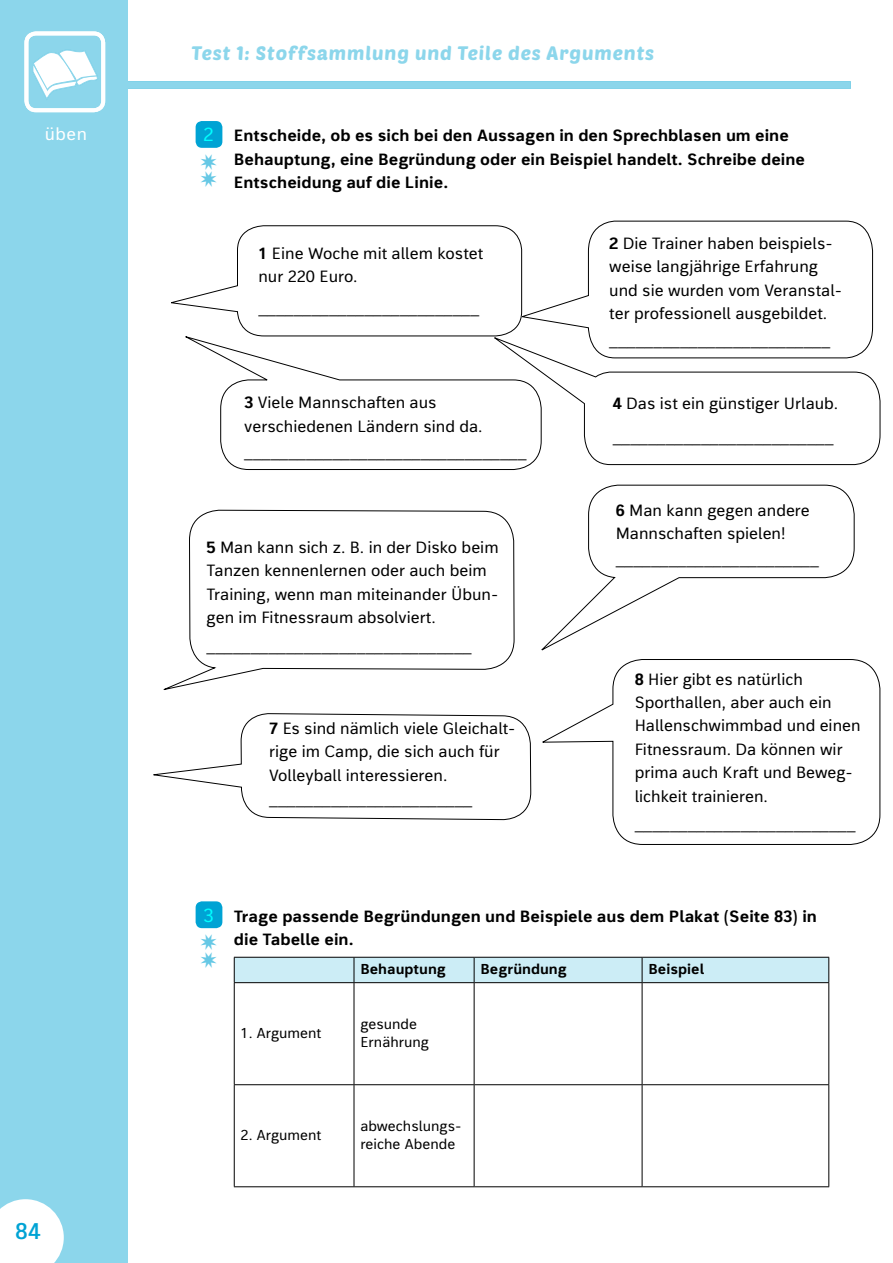
<style>
.page{position:relative;width:893px;height:1263px;background:#fff}
.page>*{position:absolute;margin:0;border:0;box-sizing:border-box;transform-origin:0 0}
.t1{font:600 22.5px "bs Thomas Sans 1";color:#00a3d4}
.t2{font:18px "bs Ventone Display 1";letter-spacing:.05em;color:#8cd6eb}
.t3{font:17.4px "bs Thomas Sans 1";color:#fff}
.t4{font:16.2px/23.4px "bs Thomas Sans 1";color:#000}
.t5{font:700 16.2px/23.4px "bs Thomas Sans 1";color:#000}
.t6{font:14.25px/18px "bs Thomas Sans 1";color:#000}
.t7{font:700 14.25px "bs Thomas Sans 1";color:#000}
.s1{font-weight:400;font-size:18.75px;color:#fff}
.s2{font-weight:700}
</style>
<div class="page">
<div style="left:0;top:0;width:128px;height:1263px;background:#8cd6eb"></div>
<div style="left:119px;top:81px;width:731px;height:8px;background:#8cd6eb"></div>
<svg style="left:0;top:1199px;width:64px;height:64px;background:#f0f9fc"></svg>
<div style="left:24px;top:31px;width:81px;height:81px;border:4px solid #fff;border-radius:9px"></div>
<svg style="left:33px;top:50px;width:64px;height:48px"></svg>
<div style="left:196px;top:121px;width:26px;height:27px;background:#00a3d4;border-radius:6px"></div>
<div style="left:237px;top:225px;width:285px;height:111px;border:1px solid #000;border-radius:25px"></div>
<svg style="left:519px;top:220px;width:354px;height:115px"></svg>
<svg style="left:185px;top:334px;width:357px;height:136px"></svg>
<svg style="left:542px;top:659px;width:339px;height:186px"></svg>
<svg style="left:153px;top:718px;width:378px;height:100px"></svg>
<svg style="left:541px;top:484px;width:314px;height:167px"></svg>
<svg style="left:156px;top:509px;width:359px;height:503px"></svg>
<svg style="left:489px;top:335px;width:392px;height:130px"></svg>
<svg style="left:235px;top:983px;width:593px;height:203px"></svg>
<hr style="left:354px;top:983px;width:1px;height:101px;background:#000">
<hr style="left:474px;top:983px;width:1px;height:101px;background:#000">
<hr style="left:642px;top:983px;width:1px;height:101px;background:#000">
<hr style="left:828px;top:983px;width:1px;height:101px;background:#000">
<hr style="left:234px;top:1084px;width:120px;height:1px;background:#000">
<hr style="left:354px;top:1084px;width:120px;height:1px;background:#000">
<hr style="left:354px;top:1085px;width:1px;height:101px;background:#000">
<hr style="left:474px;top:1084px;width:168px;height:1px;background:#000">
<hr style="left:474px;top:1085px;width:1px;height:101px;background:#000">
<hr style="left:642px;top:1084px;width:187px;height:1px;background:#000">
<hr style="left:642px;top:1085px;width:1px;height:101px;background:#000">
<hr style="left:828px;top:1085px;width:1px;height:101px;background:#000">
<hr style="left:234px;top:1186px;width:120px;height:1px;background:#000">
<hr style="left:354px;top:1186px;width:120px;height:1px;background:#000">
<hr style="left:474px;top:1186px;width:168px;height:1px;background:#000">
<hr style="left:642px;top:1186px;width:187px;height:1px;background:#000">
<hr style="left:234px;top:983px;width:1px;height:101px;background:#000">
<hr style="left:234px;top:1085px;width:1px;height:101px;background:#000">
<div style="left:234px;top:957px;width:595px;height:25px;background:#ccedf6"></div>
<hr style="left:234px;top:982px;width:120px;height:1px;background:#000">
<hr style="left:354px;top:982px;width:120px;height:1px;background:#000">
<hr style="left:474px;top:982px;width:168px;height:1px;background:#000">
<hr style="left:642px;top:982px;width:187px;height:1px;background:#000">
<div style="left:196px;top:901px;width:26px;height:27px;background:#00a3d4;border-radius:6px"></div>
<svg style="left:201px;top:935px;width:16px;height:33px"></svg>
<p class="t2" style="left:191px;top:40px;width:464px">Test 1: Stoffsammlung und Teile des Arguments</p>
<p class="t3" style="left:45px;top:123px;width:44px">üben</p>
<p class="t5" style="left:234px;top:125px;width:573px;text-indent:-31px"><span class="s1">2</span> Entscheide, ob es sich bei den Aussagen in den Sprechblasen um eine<br>Behauptung, eine Begründung oder ein Beispiel handelt. Schreibe deine<br>Entscheidung auf die Linie.</p>
<p class="t4" style="left:258px;top:243px;width:227px"><span class="s2">1</span> Eine Woche mit allem kostet nur 220 Euro.</p>
<p class="t4" style="left:258px;top:297px;width:222px">_________________________</p>
<p class="t4" style="left:244px;top:392px;width:240px"><span class="s2">3</span> Viele Mannschaften aus verschiedenen Ländern sind da.</p>
<p class="t4" style="left:244px;top:440px;width:284px">________________________________</p>
<p class="t4" style="left:207px;top:537px;width:294px"><span class="s2">5</span> Man kann sich z. B. in der Disko beim Tanzen kennenlernen oder auch beim Training, wenn man miteinander Übun&shy;gen im Fitnessraum absolviert.</p>
<p class="t4" style="left:207px;top:635px;width:267px">______________________________</p>
<p class="t4" style="left:269px;top:718px;width:248px"><span class="s2">7</span> Es sind nämlich viele Gleichalt&shy;rige im Camp, die sich auch für<br>Volleyball interessieren. _______________________</p>
<p class="t4" style="left:609px;top:233px;width:234px"><span class="s2">2</span> Die Trainer haben beispiels&shy;weise langjährige Erfahrung und sie wurden vom Veranstal&shy;ter professionell ausgebildet.</p>
<p class="t4" style="left:609px;top:329px;width:222px">_________________________</p>
<p class="t4" style="left:613px;top:389px;width:227px;line-height:32.4px"><span class="s2">4</span> Das ist ein günstiger Urlaub. _________________________</p>
<p class="t4" style="left:616px;top:500px;width:196px"><span class="s2">6</span> Man kann gegen andere<br>Mannschaften spielen!</p>
<p class="t4" style="left:616px;top:548px;width:205px">_______________________</p>
<p class="t4" style="left:635px;top:668px;width:228px"><span class="s2">8</span> Hier gibt es natürlich<br>Sporthallen, aber auch ein<br>Hallenschwimmbad und einen<br>Fitnessraum. Da können wir prima auch Kraft und Beweg&shy;lichkeit trainieren.</p>
<p class="t4" style="left:635px;top:813px;width:222px">_________________________</p>
<p class="t5" style="left:234px;top:906px;width:585px;text-indent:-31px"><span class="s1">3</span> Trage passende Begründungen und Beispiele aus dem Plakat (Seite 83) in die Tabelle ein.</p>
<p class="t7" style="left:360px;top:960px;width:87px">Behauptung</p>
<p class="t7" style="left:480px;top:960px;width:88px">Begründung</p>
<p class="t7" style="left:648px;top:960px;width:57px">Beispiel</p>
<p class="t6" style="left:241px;top:1025px;width:82px">1. Argument</p>
<p class="t6" style="left:360px;top:1016px;width:70px">gesunde<br>Ernährung</p>
<h1 class="t1" style="left:15px;top:1217px;width:27px">84</h1>
<p class="t6" style="left:241px;top:1127px;width:82px">2. Argument</p>
<p class="t6" style="left:360px;top:1118px;width:103px">abwechslungs&shy;reiche Abende</p>
</div>
